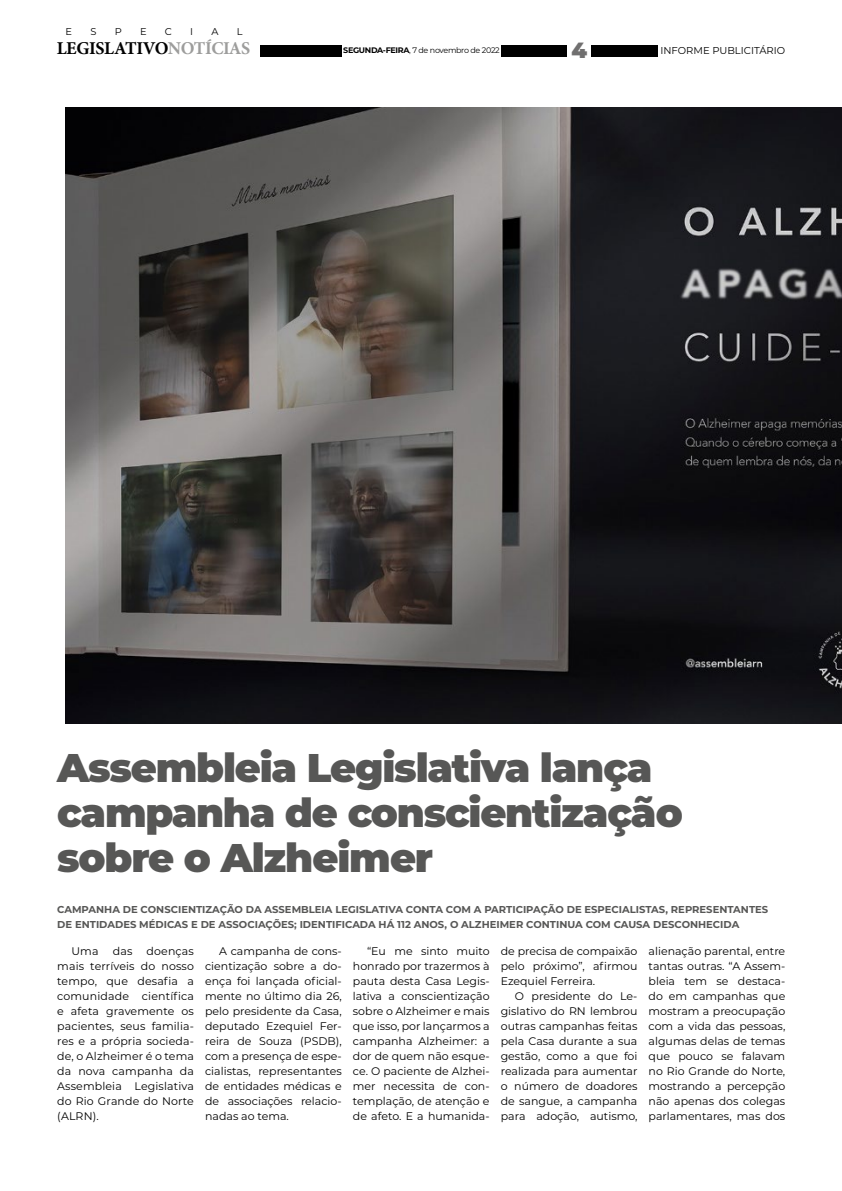
<style>
.page{position:relative;width:842px;height:1191px;background:#fff}
.page>*{position:absolute;margin:0;border:0;box-sizing:border-box;transform-origin:0 0}
.t1{font:900 40px/45px "Montserrat";letter-spacing:-.03em;color:#575756}
.t2{font:900 22px "Montserrat";color:#706f6f}
.t3{font:700 18.1px "Minion Pro";letter-spacing:-.025em;color:#000}
.t4{font:11px/15px "Montserrat";color:#000;text-align:justify}
.t5{font:700 10px/15px "Montserrat";color:#575756}
.t6{font:10px "Montserrat";color:#000}
.t7{font:9.8px "Montserrat";color:#000}
.t8{font:8px "Montserrat";letter-spacing:-.04em;color:#000}
.s1{color:#9d9d9c}
.s2{font-weight:700}
</style>
<div class="page">
<div style="left:261px;top:45px;width:81px;height:12px;background:#000"></div>
<div style="left:501px;top:45px;width:157px;height:12px;background:#000"></div>
<div style="left:568px;top:37px;width:23px;height:22px;background:#fff"></div>
<img style="left:65px;top:108px;width:777px;height:615px">
<p class="t7" style="left:65px;top:25px;width:8px">E</p>
<p class="t7" style="left:90px;top:25px;width:8px">S</p>
<p class="t7" style="left:115px;top:25px;width:9px">P</p>
<p class="t7" style="left:140px;top:25px;width:8px">E</p>
<p class="t7" style="left:165px;top:25px;width:9px">C</p>
<p class="t7" style="left:190px;top:25px;width:4px">I</p>
<p class="t7" style="left:212px;top:25px;width:9px">A</p>
<p class="t7" style="left:237px;top:25px;width:7px">L</p>
<h3 class="t3" style="left:57px;top:36px;width:195px">LEGISLATIVO<span class="s1">NOTÍCIAS</span></h3>
<p class="t8" style="left:343px;top:45px;width:158px"><span class="s2">SEGUNDA-FEIRA</span>, 7 de novembro de 2022</p>
<p class="t6" style="left:660px;top:44px;width:126px">INFORME PUBLICITÁRIO</p>
<h2 class="t2" style="left:572px;top:34px;width:17px">4</h2>
<h1 class="t1" style="left:57px;top:742px;width:627px">Assembleia Legislativa lança campanha de conscientização sobre o Alzheimer</h1>
<p class="t5" style="left:57px;top:901px;width:712px">CAMPANHA DE CONSCIENTIZAÇÃO DA ASSEMBLEIA LEGISLATIVA CONTA COM A PARTICIPAÇÃO DE ESPECIALISTAS, REPRESENTANTES<br>DE ENTIDADES MÉDICAS E DE ASSOCIAÇÕES; IDENTIFICADA HÁ 112 ANOS, O ALZHEIMER CONTINUA COM CAUSA DESCONHECIDA</p>
<p class="t4" style="left:71px;top:943px;width:29px">Uma</p>
<p class="t4" style="left:113px;top:943px;width:21px">das</p>
<p class="t4" style="left:57px;top:943px;width:138px;text-indent:89px">doenças mais terríveis do nosso tempo, que desafia a comunidade científica e afeta gravemente os pacientes, seus familia&shy;res e a própria socieda&shy;de, o Alzheimer é o tema da nova campanha da Assembleia Legislativa do Rio Grande do Norte (ALRN).</p>
<p class="t4" style="left:205px;top:943px;width:138px;text-indent:14px">A campanha de cons&shy;cientização sobre a do&shy;ença foi lançada oficial&shy;mente no último dia 26, pelo presidente da Casa, deputado Ezequiel Fer&shy;reira de Souza (PSDB), com a presença de espe&shy;cialistas, representantes de entidades médicas e de associações relacio&shy;nadas ao tema.</p>
<p class="t4" style="left:353px;top:943px;width:138px;text-indent:14px">“Eu me sinto muito honrado por trazermos à pauta desta Casa Legis&shy;lativa a conscientização sobre o Alzheimer e mais que isso, por lançarmos a campanha Alzheimer: a dor de quem não esque&shy;ce. O paciente de Alzhei&shy;mer necessita de con&shy;templação, de atenção e de afeto. E a humanida-</p>
<p class="t4" style="left:501px;top:943px;width:138px">de precisa de compaixão pelo próximo”, afirmou Ezequiel Ferreira.</p>
<p class="t4" style="left:649px;top:943px;width:138px">alienação parental, entre tantas outras. “A Assem&shy;bleia tem se destaca&shy;do em campanhas que mostram a preocupação com a vida das pessoas, algumas delas de temas que pouco se falavam no Rio Grande do Norte, mostrando a percepção não apenas dos colegas parlamentares, mas dos</p>
<p class="t4" style="left:501px;top:988px;width:138px;text-indent:14px">O presidente do Le&shy;gislativo do RN lembrou outras campanhas feitas pela Casa durante a sua gestão, como a que foi realizada para aumentar o número de doadores de sangue, a campanha para adoção, autismo,</p>
</div>
